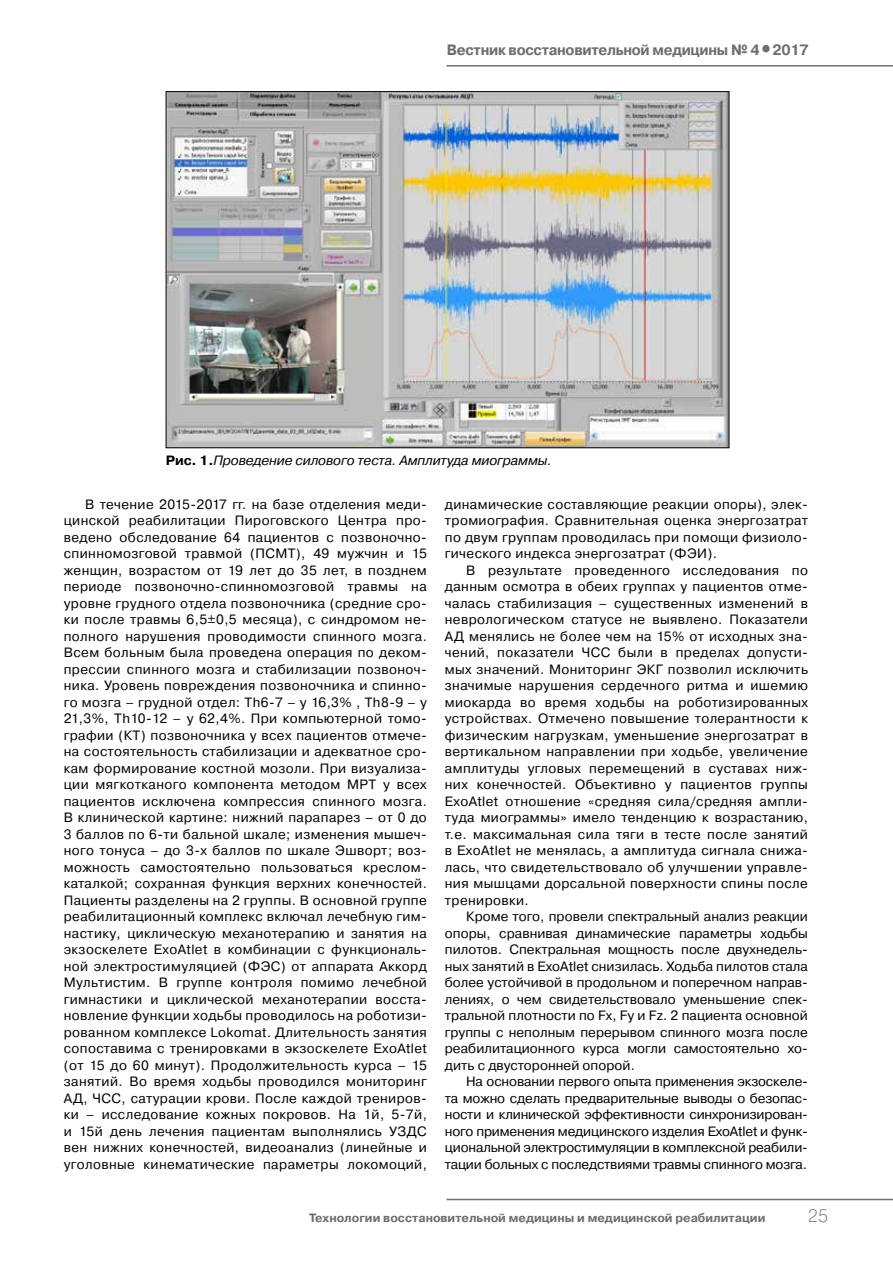
<style>
.page{position:relative;width:893px;height:1263px;background:#fff}
.page>*{position:absolute;margin:0;border:0;box-sizing:border-box;transform-origin:0 0}
.t1{font:18px "Pragmatica Light C";color:#6d6e71}
.t2{font:700 15px "Pragmatica C";letter-spacing:-.02em;color:#6d6e71;scale:.95 1}
.t3{font:13.5px/16.5px "Pragmatica C";letter-spacing:.03em;color:#000;text-align:justify}
.t4{font:italic 13.5px "Pragmatica C";letter-spacing:-.01em;color:#000}
.t5{font:700 12px "Pragmatica C";color:#6d6e71}
.s1{font-size:21px}
.s2{font-weight:700;font-style:normal}
</style>
<div class="page">
<hr style="left:446px;top:1199px;width:447px;height:1px;background:#6d6e71">
<hr style="left:446px;top:65px;width:447px;height:2px;background:#6d6e71">
<img style="left:168px;top:93px;width:559px;height:353px">
<p class="t2" style="left:447px;top:41px;width:383px">Вестник восстановительной медицины № 4<span class="s1">•</span>2017</p>
<p class="t4" style="left:166px;top:453px;width:387px"><span class="s2">Рис. 1.</span>Проведение силового теста. Амплитуда миограммы.</p>
<p class="t3" style="left:64px;top:496px;width:365px;text-indent:21px">В течение 2015-2017 гг. на базе отделения меди&shy;цинской реабилитации Пироговского Центра про&shy;ведено обследование 64 пациентов с позвоночно&shy;спинномозговой травмой (ПСМТ), 49 мужчин и 15 женщин, возрастом от 19 лет до 35 лет, в позднем периоде позвоночно-спинномозговой травмы на уровне грудного отдела позвоночника (средние сро&shy;ки после травмы 6,5±0,5 месяца), с синдромом не&shy;полного нарушения проводимости спинного мозга.<br>Всем больным была проведена операция по деком&shy;прессии спинного мозга и стабилизации позвоноч&shy;ника. Уровень повреждения позвоночника и спинно&shy;го мозга – грудной отдел: Th6-7 – у 16,3% , Th8-9 – у 21,3%, Th10-12 – у 62,4%. При компьютерной томо&shy;графии (КТ) позвоночника у всех пациентов отмече&shy;на состоятельность стабилизации и адекватное сро&shy;кам формирование костной мозоли. При визуализа&shy;ции мягкотканого компонента методом МРТ у всех пациентов исключена компрессия спинного мозга.<br>В клинической картине: нижний парапарез – от 0 до 3 баллов по 6-ти бальной шкале; изменения мышеч&shy;ного тонуса – до 3-х баллов по шкале Эшворт; воз&shy;можность самостоятельно пользоваться креслом&shy;каталкой; сохранная функция верхних конечностей.<br>Пациенты разделены на 2 группы. В основной группе реабилитационный комплекс включал лечебную гим&shy;настику, циклическую механотерапию и занятия на экзоскелете ExoAtlet в комбинации с функциональ&shy;ной электростимуляцией (ФЭС) от аппарата Аккорд Мультистим. В группе контроля помимо лечебной гимнастики и циклической механотерапии восста&shy;новление функции ходьбы проводилось на роботизи&shy;рованном комплексе Lokomat. Длительность занятия сопоставима с тренировками в экзоскелете ExoAtlet (от 15 до 60 минут). Продолжительность курса – 15 занятий. Во время ходьбы проводился мониторинг АД, ЧСС, сатурации крови. После каждой трениров&shy;ки – исследование кожных покровов. На 1й, 5-7й, и 15й день лечения пациентам выполнялись УЗДС вен нижних конечностей, видеоанализ (линейные и уголовные кинематические параметры локомоций,</p>
<p class="t3" style="left:445px;top:496px;width:365px">динамические составляющие реакции опоры), элек&shy;тромиография. Сравнительная оценка энергозатрат по двум группам проводилась при помощи физиоло&shy;гического индекса энергозатрат (ФЭИ).</p>
<p class="t3" style="left:445px;top:562px;width:365px;text-indent:21px">В результате проведенного исследования по данным осмотра в обеих группах у пациентов отме&shy;чалась стабилизация – существенных изменений в неврологическом статусе не выявлено. Показатели АД менялись не более чем на 15% от исходных зна&shy;чений, показатели ЧСС были в пределах допусти&shy;мых значений. Мониторинг ЭКГ позволил исключить значимые нарушения сердечного ритма и ишемию миокарда во время ходьбы на роботизированных устройствах. Отмечено повышение толерантности к физическим нагрузкам, уменьшение энергозатрат в вертикальном направлении при ходьбе, увеличение амплитуды угловых перемещений в суставах ниж&shy;них конечностей. Объективно у пациентов группы ExoAtlet отношение «средняя сила/средняя ампли&shy;туда миограммы» имело тенденцию к возрастанию, т.е. максимальная сила тяги в тесте после занятий в ExoAtlet не менялась, а амплитуда сигнала снижа&shy;лась, что свидетельствовало об улучшении управле&shy;ния мышцами дорсальной поверхности спины после тренировки.</p>
<p class="t3" style="left:445px;top:908px;width:365px;text-indent:21px">Кроме того, провели спектральный анализ реакции опоры, сравнивая динамические параметры ходьбы пилотов. Спектральная мощность после двухнедель&shy;ных занятий в ExoAtlet снизилась. Ходьба пилотов стала более устойчивой в продольном и поперечном направ&shy;лениях, о чем свидетельствовало уменьшение спек&shy;тральной плотности по Fx, Fy и Fz. 2 пациента основной группы с неполным перерывом спинного мозга после реабилитационного курса могли самостоятельно хо&shy;дить с двусторонней опорой.</p>
<p class="t3" style="left:445px;top:1073px;width:365px;text-indent:21px">На основании первого опыта применения экзоскеле&shy;та можно сделать предварительные выводы о безопас&shy;ности и клинической эффективности синхронизирован&shy;ного применения медицинского изделия ExoAtlet и функ&shy;циональной электростимуляции в комплексной реабили&shy;тации больных с последствиями травмы спинного мозга.</p>
<p class="t5" style="left:309px;top:1211px;width:458px">Технологии восстановительной медицины и медицинской реабилитации</p>
<h1 class="t1" style="left:808px;top:1206px;width:21px">25</h1>
</div>
